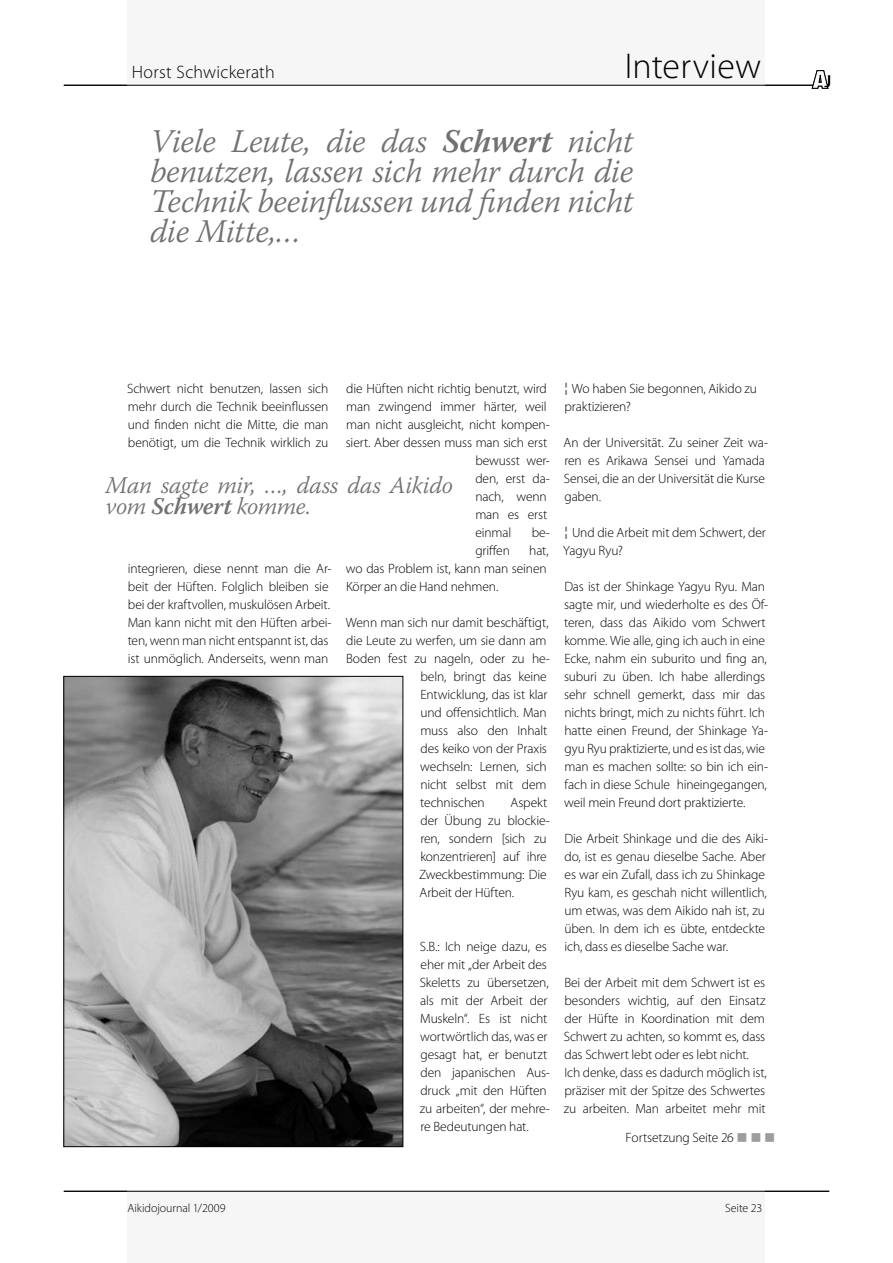
<style>
.page{position:relative;width:893px;height:1263px;background:#fff}
.page>*{position:absolute;margin:0;border:0;box-sizing:border-box;transform-origin:0 0}
.t1{font:300 36px "Myriad Pro";letter-spacing:.005em;color:#000}
.t2{font:italic 300 33px/30px "Warnock Pro";letter-spacing:-.01em;color:#707173;text-align:justify}
.t3{font:italic 300 24px/21px "Warnock Pro";letter-spacing:-.015em;color:#707173}
.t4{font:300 18px "Myriad Pro";letter-spacing:.015em;color:#000}
.t5{font:17.25px "Myriad Pro";color:#000;scale:1.06 1}
.t6{font:300 13.5px/18px "Myriad Pro";letter-spacing:-.01em;color:#000}
.t7{font:300 12px "Myriad Pro";letter-spacing:-.005em;color:#000}
.s1{font-weight:600}
.s2{font-family:"Lucida Sans Typewriter";font-weight:700;color:#707173}
.s3{color:#9c9d9f}
</style>
<div class="page">
<div style="left:128px;top:0;width:637px;height:85px;background:#f6f6f6"></div>
<div style="left:128px;top:1191px;width:637px;height:72px;background:#f6f6f6"></div>
<hr style="left:64px;top:85px;width:765px;height:1px;background:#000">
<hr style="left:64px;top:1191px;width:765px;height:1px;background:#000">
<svg style="left:812px;top:71px;width:16px;height:17px"></svg>
<img style="left:66px;top:678px;width:335px;height:467px">
<div style="left:64px;top:676px;width:339px;height:471px;border:1px solid #000"></div>
<h1 class="t1" style="left:550px;top:44px;width:212px">Rubrik/Thema</h1>
<h3 class="t4" style="left:132px;top:61px;width:144px">Horst Schwickerath</h3>
<h1 class="t1" style="left:625px;top:44px;width:138px">Interview</h1>
<h3 class="t4" style="left:132px;top:61px;width:129px">Name des Auto s</h3>
<h2 class="t2" style="left:150px;top:125px;width:485px">Viele Leute, die das <span class="s1">Schwert</span> nicht benutzen, lassen sich mehr durch die Technik beeinflussen und finden nicht die Mitte,…</h2>
<p class="t5" style="left:824px;top:70px;width:8px">J</p>
<p class="t6" style="left:346px;top:379px;width:202px">die Hüften nicht richtig benutzt, wird</p>
<p class="t6" style="left:346px;top:397px;width:202px">man zwingend immer härter, weil</p>
<p class="t6" style="left:346px;top:415px;width:205px">man nicht ausgleicht, nicht kompen-</p>
<p class="t6" style="left:346px;top:433px;width:203px">siert. Aber dessen muss man sich erst</p>
<p class="t6" style="left:475px;top:451px;width:76px">bewusst wer-</p>
<p class="t6" style="left:475px;top:469px;width:76px">den, erst da-</p>
<p class="t6" style="left:475px;top:487px;width:73px">nach, wenn</p>
<p class="t6" style="left:475px;top:505px;width:73px">man es erst</p>
<p class="t6" style="left:475px;top:523px;width:37px">einmal</p>
<p class="t6" style="left:532px;top:523px;width:20px">be-</p>
<p class="t6" style="left:475px;top:541px;width:36px">griffen</p>
<p class="t6" style="left:127px;top:379px;width:203px;text-align:justify">Schwert nicht benutzen, lassen sich mehr durch die Technik beeinflussen und finden nicht die Mitte, die man benötigt, um die Technik wirklich zu</p>
<h3 class="t3" style="left:106px;top:474px;width:349px">Man sagte mir, …, dass das Aikido vom <span class="s1">Schwert</span> komme.</h3>
<p class="t6" style="left:346px;top:541px;width:204px;text-indent:183px">hat, wo das Problem ist, kann man seinen<br>Körper an die Hand nehmen.</p>
<p class="t6" style="left:346px;top:613px;width:204px">Wenn man sich nur damit beschäftigt,</p>
<p class="t6" style="left:346px;top:631px;width:202px">die Leute zu werfen, um sie dann am</p>
<p class="t6" style="left:346px;top:649px;width:205px">Boden fest zu nageln, oder zu he-</p>
<p class="t6" style="left:420px;top:667px;width:128px">beln, bringt das keine</p>
<p class="t6" style="left:420px;top:685px;width:129px">Entwicklung, das ist klar</p>
<p class="t6" style="left:420px;top:703px;width:128px">und offensichtlich. Man</p>
<p class="t6" style="left:420px;top:721px;width:128px">muss also den Inhalt</p>
<p class="t6" style="left:420px;top:739px;width:128px">des keiko von der Praxis</p>
<p class="t6" style="left:420px;top:757px;width:128px">wechseln: Lernen, sich</p>
<p class="t6" style="left:420px;top:775px;width:128px">nicht selbst mit dem</p>
<p class="t6" style="left:420px;top:793px;width:66px">technischen</p>
<p class="t6" style="left:128px;top:559px;width:205px">integrieren, diese nennt man die Ar&shy;beit der Hüften. Folglich bleiben sie bei der kraftvollen, muskulösen Arbeit.<br>Man kann nicht mit den Hüften arbei&shy;ten, wenn man nicht entspannt ist, das ist unmöglich. Anderseits, wenn man</p>
<p class="t6" style="left:419px;top:793px;width:132px;text-indent:91px">Aspekt der Übung zu blockie&shy;ren, sondern [sich zu konzentrieren] auf ihre<br>Zweckbestimmung: Die<br>Arbeit der Hüften.</p>
<p class="t6" style="left:420px;top:937px;width:132px">S.B.: Ich neige dazu, es eher mit „der Arbeit des<br>Skeletts zu übersetzen, als mit der Arbeit der<br>Muskeln“. Es ist nicht wortwörtlich das, was er gesagt hat, er benutzt den japanischen Aus&shy;druck „mit den Hüften zu arbeiten“, der mehre&shy;re Bedeutungen hat.</p>
<p class="t6" style="left:562px;top:379px;width:196px"><span class="s2">¦</span>Wo haben Sie begonnen, Aikido zu praktizieren?</p>
<p class="t6" style="left:564px;top:433px;width:206px">An der Universität. Zu seiner Zeit wa&shy;ren es Arikawa Sensei und Yamada<br>Sensei, die an der Universität die Kurse gaben.</p>
<p class="t6" style="left:562px;top:523px;width:205px"><span class="s2">¦</span>Und die Arbeit mit dem Schwert, der<br>Yagyu Ryu?</p>
<p class="t6" style="left:564px;top:577px;width:206px">Das ist der Shinkage Yagyu Ryu. Man sagte mir, und wiederholte es des Öf&shy;teren, dass das Aikido vom Schwert komme. Wie alle, ging ich auch in eine Ecke, nahm ein suburito und fing an, suburi zu üben. Ich habe allerdings sehr schnell gemerkt, dass mir das nichts bringt, mich zu nichts führt. Ich hatte einen Freund, der Shinkage Ya&shy;gyu Ryu praktizierte, und es ist das, wie man es machen sollte: so bin ich ein&shy;fach in diese Schule hineingegangen, weil mein Freund dort praktizierte.</p>
<p class="t6" style="left:564px;top:829px;width:205px">Die Arbeit Shinkage und die des Aiki&shy;do, ist es genau dieselbe Sache. Aber es war ein Zufall, dass ich zu Shinkage Ryu kam, es geschah nicht willentlich, um etwas, was dem Aikido nah ist, zu üben. In dem ich es übte, entdeckte ich, dass es dieselbe Sache war.</p>
<p class="t6" style="left:564px;top:973px;width:205px">Bei der Arbeit mit dem Schwert ist es besonders wichtig, auf den Einsatz der Hüfte in Koordination mit dem Schwert zu achten, so kommt es, dass das Schwert lebt oder es lebt nicht.<br>Ich denke, dass es dadurch möglich ist, präziser mit der Spitze des Schwertes zu arbeiten. Man arbeitet mehr mit</p>
<p class="t6" style="left:626px;top:1128px;width:151px">Fortsetzung Seite 26 <span class="s3">■</span> <span class="s3">■</span> <span class="s3">■</span></p>
<p class="t7" style="left:128px;top:1201px;width:99px">Aikidojournal 1/2009</p>
<p class="t7" style="left:725px;top:1201px;width:39px">Seite 23</p>
</div>
